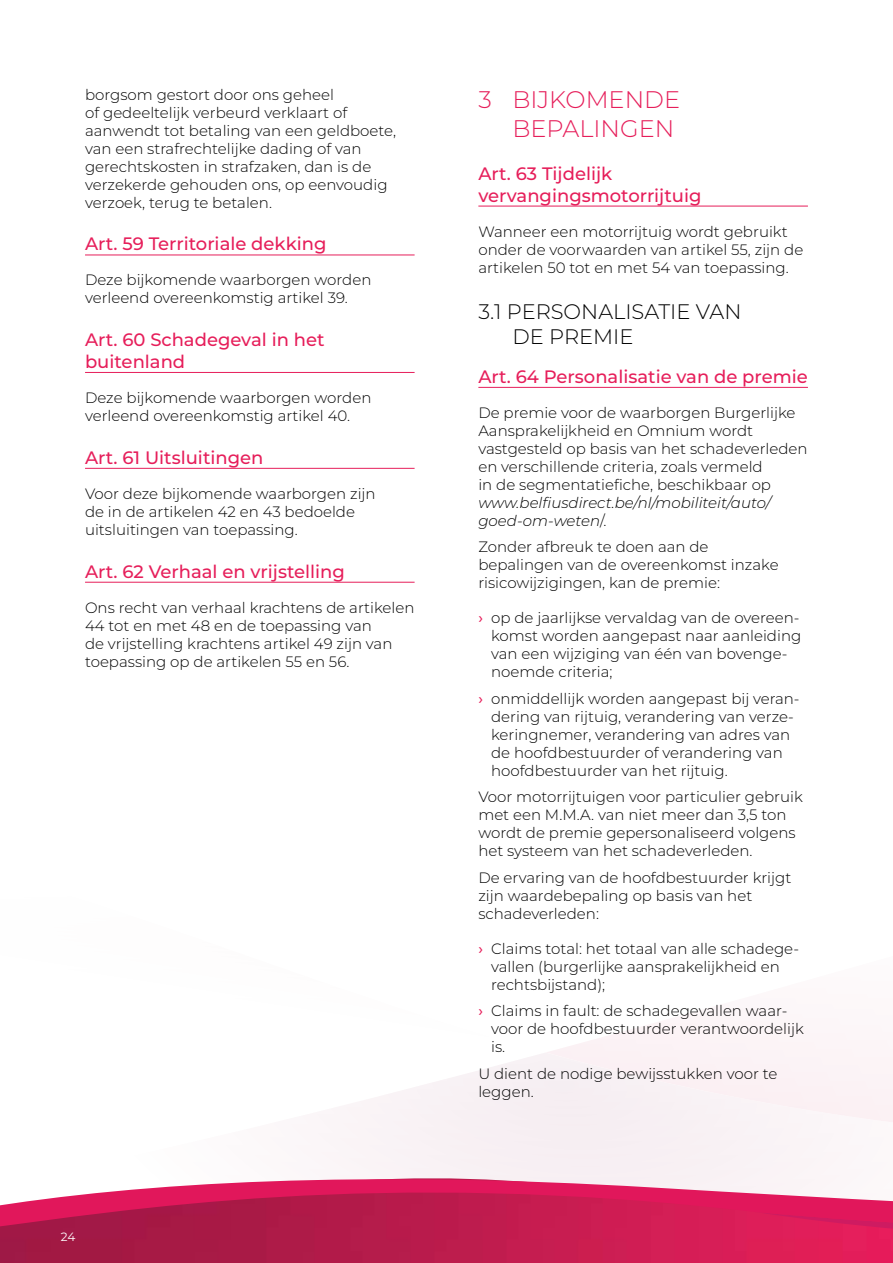
<style>
.page{position:relative;width:893px;height:1263px;background:#fff}
.page>*{position:absolute;margin:0;border:0;box-sizing:border-box;transform-origin:0 0}
.t1{font:300 24px/28.8px "Belfius 21";color:#e61e5a;text-align:right}
.t2{font:300 21px/25.2px "Belfius 21";color:#000}
.t3{font:500 18px/21.6px "Belfius 21";color:#e61e5a}
.t4{font:300 15px/18px "Belfius 21";color:#000}
.t5{font:italic 300 15px/18px "Belfius 21";color:#000}
.t6{font:12px "Belfius 21";color:#fff}
.s1{font-style:normal}
.s2{font-weight:500;color:#e61e5a}
</style>
<div class="page">
<div style="left:545px;top:1021px;width:348px;height:131px;background:#fbf2f5"></div>
<svg style="left:340px;top:1053px;width:205px;height:114px"></svg>
<svg style="left:0;top:1167px;width:893px;height:96px"></svg>
<hr style="left:85px;top:255px;width:330px;height:1px;background:#e61e5a">
<hr style="left:85px;top:372px;width:330px;height:1px;background:#e61e5a">
<hr style="left:85px;top:468px;width:330px;height:1px;background:#e61e5a">
<hr style="left:85px;top:582px;width:330px;height:1px;background:#e61e5a">
<hr style="left:478px;top:206px;width:330px;height:1px;background:#e61e5a">
<hr style="left:478px;top:387px;width:330px;height:1px;background:#e61e5a">
<p class="t4" style="left:85px;top:85px;width:313px">borgsom gestort door ons geheel<br>of gedeeltelijk verbeurd verklaart of aanwendt tot betaling van een geldboete, van een strafrechtelijke dading of van gerechtskosten in strafzaken, dan is de verzekerde gehouden ons, op eenvoudig verzoek, terug te betalen.</p>
<p class="t3" style="left:85px;top:233px;width:243px">Art. 59 Territoriale dekking</p>
<p class="t4" style="left:85px;top:271px;width:288px">Deze bijkomende waarborgen worden verleend overeenkomstig artikel 39.</p>
<p class="t3" style="left:85px;top:329px;width:241px">Art. 60 Schadegeval in het buitenland</p>
<p class="t4" style="left:85px;top:389px;width:288px">Deze bijkomende waarborgen worden verleend overeenkomstig artikel 40.</p>
<p class="t3" style="left:85px;top:446px;width:180px">Art. 61 Uitsluitingen</p>
<p class="t4" style="left:85px;top:484px;width:292px">Voor deze bijkomende waarborgen zijn de in de artikelen 42 en 43 bedoelde uitsluitingen van toepassing.</p>
<p class="t3" style="left:85px;top:560px;width:261px">Art. 62 Verhaal en vrijstelling</p>
<p class="t4" style="left:85px;top:598px;width:331px">Ons recht van verhaal krachtens de artikelen 44 tot en met 48 en de toepassing van<br>de vrijstelling krachtens artikel 49 zijn van toepassing op de artikelen 55 en 56.</p>
<p class="t6" style="left:61px;top:1229px;width:16px">24</p>
<h1 class="t1" style="left:478px;top:85px;width:203px">3 BIJKOMENDE<br>BEPALINGEN</h1>
<p class="t3" style="left:478px;top:163px;width:225px">Art. 63 Tijdelijk vervangingsmotorrijtuig</p>
<p class="t4" style="left:478px;top:222px;width:326px">Wanneer een motorrijtuig wordt gebruikt onder de voorwaarden van artikel 55, zijn de artikelen 50 tot en met 54 van toepassing.</p>
<h2 class="t2" style="left:512px;top:299px;width:231px;text-indent:-34px">3.1 PERSONALISATIE VAN<br>DE PREMIE</h2>
<p class="t3" style="left:478px;top:366px;width:331px">Art. 64 Personalisatie van de premie</p>
<p class="t4" style="left:478px;top:403px;width:331px">De premie voor de waarborgen Burgerlijke Aansprakelijkheid en Omnium wordt vastgesteld op basis van het schadeverleden en verschillende criteria, zoals vermeld<br>in de segmentatiefiche, beschikbaar op</p>
<p class="t5" style="left:478px;top:493px;width:294px">www.belfiusdirect.be/nl/mobiliteit/auto/ goed-om-weten<span class="s1">/.</span></p>
<p class="t4" style="left:478px;top:538px;width:302px">Zonder afbreuk te doen aan de bepalingen van de overeenkomst inzake risicowijzigingen, kan de premie:</p>
<p class="t4" style="left:491px;top:609px;width:312px;text-indent:-13px"><span class="s2">›</span> op de jaarlijkse vervaldag van de overeen&shy;komst worden aangepast naar aanleiding van een wijziging van één van bovenge&shy;noemde criteria;</p>
<p class="t4" style="left:491px;top:690px;width:310px;text-indent:-13px"><span class="s2">›</span> onmiddellijk worden aangepast bij veran&shy;dering van rijtuig, verandering van verze&shy;keringnemer, verandering van adres van de hoofdbestuurder of verandering van hoofdbestuurder van het rijtuig.</p>
<p class="t4" style="left:478px;top:788px;width:326px">Voor motorrijtuigen voor particulier gebruik met een M.M.A. van niet meer dan 3,5 ton wordt de premie gepersonaliseerd volgens het systeem van het schadeverleden.</p>
<p class="t4" style="left:478px;top:869px;width:314px">De ervaring van de hoofdbestuurder krijgt zijn waardebepaling op basis van het schadeverleden:</p>
<p class="t4" style="left:491px;top:940px;width:309px;text-indent:-13px"><span class="s2">›</span> Claims total: het totaal van alle schadege&shy;vallen (burgerlijke aansprakelijkheid en rechtsbijstand);</p>
<p class="t4" style="left:491px;top:1002px;width:314px;text-indent:-13px"><span class="s2">›</span> Claims in fault: de schadegevallen waar&shy;voor de hoofdbestuurder verantwoordelijk is.</p>
<p class="t4" style="left:478px;top:1065px;width:301px">U dient de nodige bewijsstukken voor te leggen.</p>
</div>
